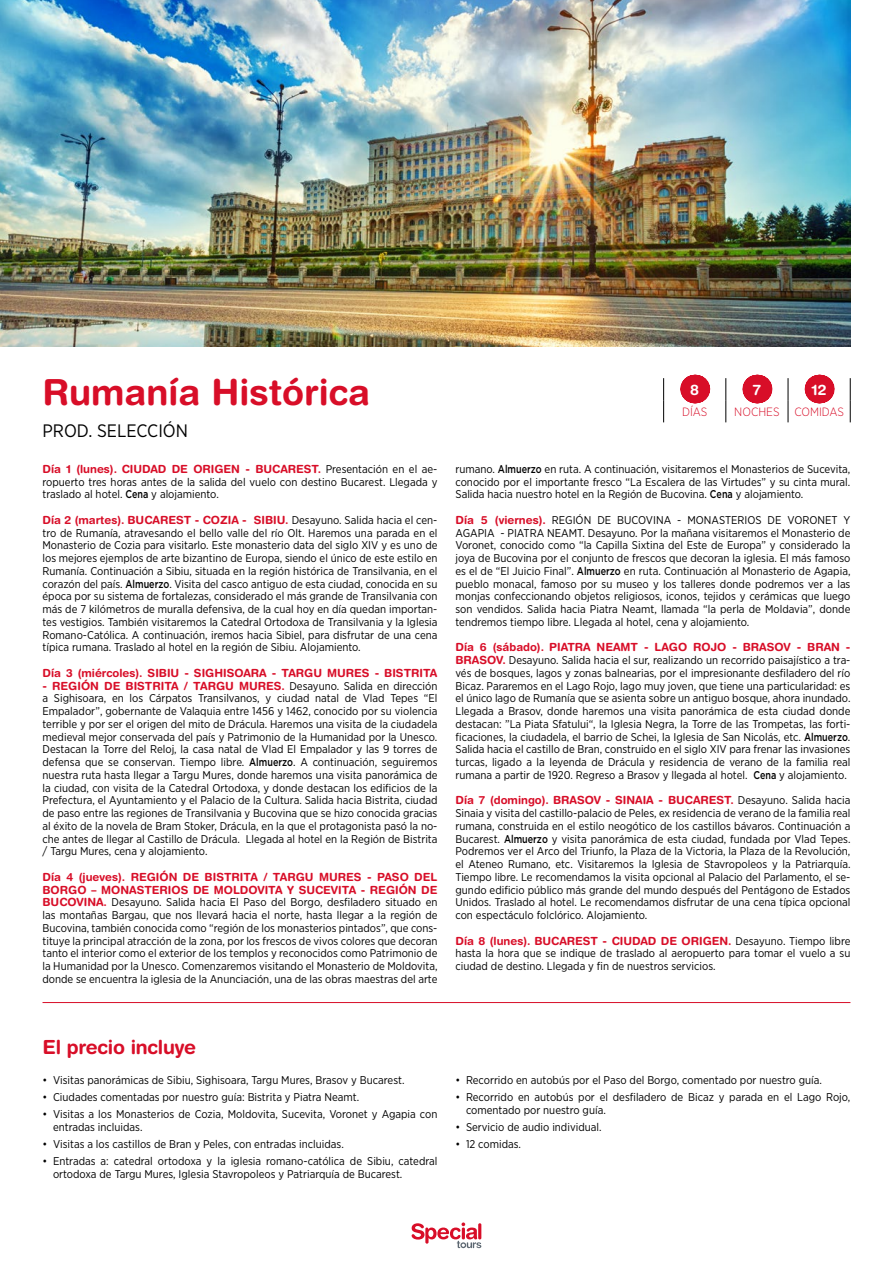
<style>
.page{position:relative;width:893px;height:1263px;background:#fff}
.page>*{position:absolute;margin:0;border:0;box-sizing:border-box;transform-origin:0 0}
.titular{font:700 36px "Helvetica Rounded LT Std";color:#d80e28}
.itinerario{font:700 19.5px "Helvetica Rounded LT Std";letter-spacing:-.01em;color:#d80e28}
.itinerario-2{font:18px "Gotham Narrow";color:#000}
.numeros{font:700 14.55px "Helvetica Rounded LT Std";color:#fff}
.t1{font:300 12px "Gotham Narrow";color:#d80e28}
.itinerario-3{font:11.25px/12.8px "Gotham Narrow";color:#000;text-align:justify}
.itinerario-4{font:700 11.25px "Helvetica Rounded LT Std";color:#d80e28}
.s1{font-family:"Helvetica Rounded LT Std";font-weight:700;color:#d80e28}
.s2{font-family:"Gotham";font-weight:500}
</style>
<div class="page">
<hr style="left:43px;top:1002px;width:807px;height:1px;background:#d80e28">
<svg style="left:663px;top:378px;width:1px;height:44px"></svg>
<svg style="left:726px;top:378px;width:1px;height:44px"></svg>
<svg style="left:788px;top:378px;width:1px;height:44px"></svg>
<svg style="left:850px;top:378px;width:1px;height:44px"></svg>
<svg style="left:694px;top:375px;width:2px;height:28px"></svg>
<svg style="left:757px;top:375px;width:1px;height:28px"></svg>
<svg style="left:819px;top:375px;width:1px;height:28px"></svg>
<svg style="left:412px;top:1222px;width:69px;height:26px"></svg>
<img style="left:0;top:0;width:850px;height:346px">
<p class="titular" style="left:43px;top:370px;width:329px">Rumanía Histórica</p>
<p class="itinerario-2" style="left:43px;top:419px;width:147px">PROD. SELECCIÓN</p>
<p class="itinerario-3" style="left:43px;top:462px;width:396px"><span class="s1">Día 1 (lunes). CIUDAD DE ORIGEN - BUCAREST.</span> Presentación en el ae&shy;ropuerto tres horas antes de la salida del vuelo con destino Bucarest. Llegada y traslado al hotel. <span class="s2">Cena</span> y alojamiento.</p>
<p class="itinerario-3" style="left:43px;top:513px;width:396px"><span class="s1">Día 2 (martes). BUCAREST - COZIA - SIBIU.</span> Desayuno. Salida hacia el cen&shy;tro de Rumanía, atravesando el bello valle del río Olt. Haremos una parada en el Monasterio de Cozia para visitarlo. Este monasterio data del siglo XIV y es uno de los mejores ejemplos de arte bizantino de Europa, siendo el único de este estilo en Rumanía. Continuación a Sibiu, situada en la región histórica de Transilvania, en el corazón del país. <span class="s2">Almuerzo</span>. Visita del casco antiguo de esta ciudad, conocida en su época por su sistema de fortalezas, considerado el más grande de Transilvania con más de 7 kilómetros de muralla defensiva, de la cual hoy en día quedan importan&shy;tes vestigios. También visitaremos la Catedral Ortodoxa de Transilvania y la Iglesia Romano-Católica. A continuación, iremos hacia Sibiel, para disfrutar de una cena típica rumana. Traslado al hotel en la región de Sibiu. Alojamiento.</p>
<p class="itinerario-4" style="left:43px;top:666px;width:396px">Día 3 (miércoles). SIBIU - SIGHISOARA - TARGU MURES - BISTRITA</p>
<p class="itinerario-3" style="left:43px;top:679px;width:396px"><span class="s1">- REGIÓN DE BISTRITA / TARGU MURES.</span> Desayuno. Salida en dirección a Sighisoara, en los Cárpatos Transilvanos, y ciudad natal de Vlad Tepes “El Empalador”, gobernante de Valaquia entre 1456 y 1462, conocido por su violencia terrible y por ser el origen del mito de Drácula. Haremos una visita de la ciudadela medieval mejor conservada del país y Patrimonio de la Humanidad por la Unesco.<br>Destacan la Torre del Reloj, la casa natal de Vlad El Empalador y las 9 torres de defensa que se conservan. Tiempo libre. <span class="s2">Almuerzo</span>. A continuación, seguiremos nuestra ruta hasta llegar a Targu Mures, donde haremos una visita panorámica de la ciudad, con visita de la Catedral Ortodoxa, y donde destacan los edificios de la Prefectura, el Ayuntamiento y el Palacio de la Cultura. Salida hacia Bistrita, ciudad de paso entre las regiones de Transilvania y Bucovina que se hizo conocida gracias al éxito de la novela de Bram Stoker, Drácula, en la que el protagonista pasó la no&shy;che antes de llegar al Castillo de Drácula. Llegada al hotel en la Región de Bistrita / Targu Mures, cena y alojamiento.</p>
<p class="itinerario-3" style="left:43px;top:870px;width:396px"><span class="s1">Día 4 (jueves). REGIÓN DE BISTRITA / TARGU MURES - PASO DEL BORGO – MONASTERIOS DE MOLDOVITA Y SUCEVITA - REGIÓN DE BUCOVINA.</span> Desayuno. Salida hacia El Paso del Borgo, desfiladero situado en las montañas Bargau, que nos llevará hacia el norte, hasta llegar a la región de Bucovina, también conocida como “región de los monasterios pintados”, que cons&shy;tituye la principal atracción de la zona, por los frescos de vivos colores que decoran tanto el interior como el exterior de los templos y reconocidos como Patrimonio de la Humanidad por la Unesco. Comenzaremos visitando el Monasterio de Moldovita, donde se encuentra la iglesia de la Anunciación, una de las obras maestras del arte</p>
<p class="numeros" style="left:690px;top:381px;width:10px">8</p>
<p class="numeros" style="left:753px;top:381px;width:10px">7</p>
<p class="numeros" style="left:812px;top:381px;width:16px">12</p>
<p class="t1" style="left:682px;top:405px;width:27px">DÍAS</p>
<p class="t1" style="left:734px;top:405px;width:47px">NOCHES</p>
<p class="t1" style="left:794px;top:405px;width:51px">COMIDAS</p>
<p class="itinerario-3" style="left:455px;top:462px;width:396px">rumano. <span class="s2">Almuerzo</span> en ruta. A continuación, visitaremos el Monasterios de Sucevita, conocido por el importante fresco “La Escalera de las Virtudes” y su cinta mural.<br>Salida hacia nuestro hotel en la Región de Bucovina. <span class="s2">Cena</span> y alojamiento.</p>
<p class="itinerario-3" style="left:455px;top:513px;width:396px"><span class="s1">Día 5 (viernes).</span> REGIÓN DE BUCOVINA - MONASTERIOS DE VORONET Y AGAPIA - PIATRA NEAMT. Desayuno. Por la mañana visitaremos el Monasterio de Voronet, conocido como “la Capilla Sixtina del Este de Europa” y considerado la joya de Bucovina por el conjunto de frescos que decoran la iglesia. El más famoso es el de “El Juicio Final”. <span class="s2">Almuerzo</span> en ruta. Continuación al Monasterio de Agapia, pueblo monacal, famoso por su museo y los talleres donde podremos ver a las monjas confeccionando objetos religiosos, iconos, tejidos y cerámicas que luego son vendidos. Salida hacia Piatra Neamt, llamada “la perla de Moldavia”, donde tendremos tiempo libre. Llegada al hotel, cena y alojamiento.</p>
<p class="itinerario-3" style="left:455px;top:641px;width:396px"><span class="s1">Día 6 (sábado). PIATRA NEAMT - LAGO ROJO - BRASOV - BRAN - BRASOV.</span> Desayuno. Salida hacia el sur, realizando un recorrido paisajístico a tra&shy;vés de bosques, lagos y zonas balnearias, por el impresionante desfiladero del río Bicaz. Pararemos en el Lago Rojo, lago muy joven, que tiene una particularidad: es el único lago de Rumanía que se asienta sobre un antiguo bosque, ahora inundado.<br>Llegada a Brasov, donde haremos una visita panorámica de esta ciudad donde destacan: ”La Piata Sfatului“, la Iglesia Negra, la Torre de las Trompetas, las forti&shy;ficaciones, la ciudadela, el barrio de Schei, la Iglesia de San Nicolás, etc. <span class="s2">Almuerzo</span>.<br>Salida hacia el castillo de Bran, construido en el siglo XIV para frenar las invasiones turcas, ligado a la leyenda de Drácula y residencia de verano de la familia real rumana a partir de 1920. Regreso a Brasov y llegada al hotel. <span class="s2">Cena</span> y alojamiento.</p>
<p class="itinerario-3" style="left:455px;top:794px;width:396px"><span class="s1">Día 7 (domingo). BRASOV - SINAIA - BUCAREST.</span> Desayuno. Salida hacia Sinaia y visita del castillo-palacio de Peles, ex residencia de verano de la familia real rumana, construida en el estilo neogótico de los castillos bávaros. Continuación a Bucarest. <span class="s2">Almuerzo</span> y visita panorámica de esta ciudad, fundada por Vlad Tepes.<br>Podremos ver el Arco del Triunfo, la Plaza de la Victoria, la Plaza de la Revolución, el Ateneo Rumano, etc. Visitaremos la Iglesia de Stavropoleos y la Patriarquía.<br>Tiempo libre. Le recomendamos la visita opcional al Palacio del Parlamento, el se&shy;gundo edificio público más grande del mundo después del Pentágono de Estados Unidos. Traslado al hotel. Le recomendamos disfrutar de una cena típica opcional con espectáculo folclórico. Alojamiento.</p>
<p class="itinerario-3" style="left:455px;top:934px;width:396px"><span class="s1">Día 8 (lunes). BUCAREST - CIUDAD DE ORIGEN.</span> Desayuno. Tiempo libre hasta la hora que se indique de traslado al aeropuerto para tomar el vuelo a su ciudad de destino. Llegada y fin de nuestros servicios.</p>
<p class="itinerario" style="left:43px;top:1035px;width:155px">El precio incluye</p>
<p class="itinerario-3" style="left:43px;top:1074px;width:363px">• Visitas panorámicas de Sibiu, Sighisoara, Targu Mures, Brasov y Bucarest.</p>
<p class="itinerario-3" style="left:43px;top:1091px;width:318px">• Ciudades comentadas por nuestro guía: Bistrita y Piatra Neamt.</p>
<p class="itinerario-3" style="left:53px;top:1108px;width:386px;text-indent:-11px">• Visitas a los Monasterios de Cozia, Moldovita, Sucevita, Voronet y Agapia con entradas incluidas.</p>
<p class="itinerario-3" style="left:43px;top:1138px;width:303px">• Visitas a los castillos de Bran y Peles, con entradas incluidas.</p>
<p class="itinerario-3" style="left:53px;top:1155px;width:386px;text-indent:-11px">• Entradas a: catedral ortodoxa y la iglesia romano-católica de Sibiu, catedral ortodoxa de Targu Mures, Iglesia Stavropoleos y Patriarquía de Bucarest.</p>
<p class="itinerario-3" style="left:455px;top:1074px;width:368px">• Recorrido en autobús por el Paso del Borgo, comentado por nuestro guía.</p>
<p class="itinerario-3" style="left:466px;top:1091px;width:386px;text-indent:-10px">• Recorrido en autobús por el desfiladero de Bicaz y parada en el Lago Rojo, comentado por nuestro guía.</p>
<p class="itinerario-3" style="left:455px;top:1121px;width:148px">• Servicio de audio individual.</p>
<p class="itinerario-3" style="left:455px;top:1138px;width:67px">• 12 comidas.</p>
</div>
